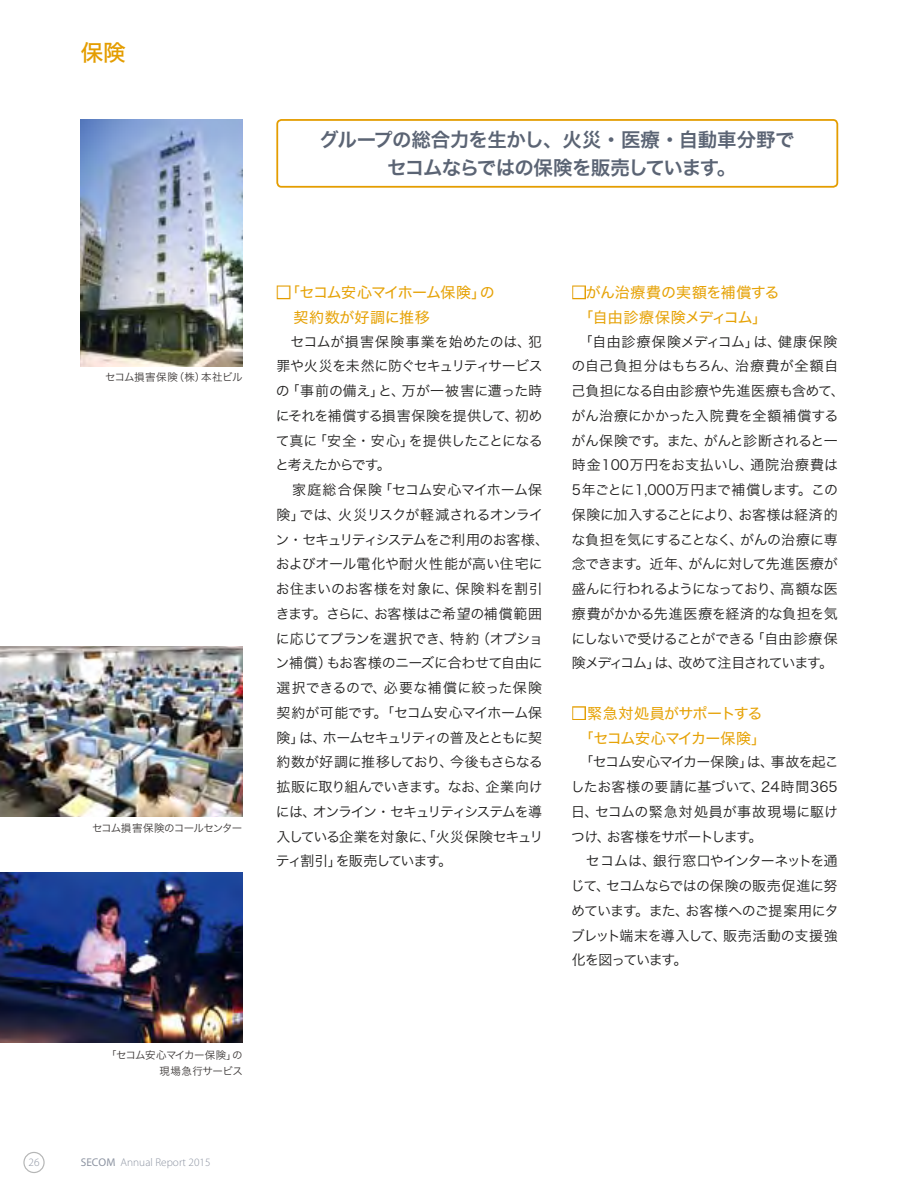
<style>
.page{position:relative;width:918px;height:1188px;background:#fff}
.page>*{position:absolute;margin:0;border:0;box-sizing:border-box;transform-origin:0 0}
.t1{font:22.5px "Hira Kaku Std W5";color:#e49d00}
.t2{font:19.5px/28.5px "Hira Kaku Pro W6";letter-spacing:-.035em;color:#5b6474;text-align:center}
.t3{font:15px/24.8px "Hira Kaku Std W4";letter-spacing:-.035em;color:#e6a206;text-align:center}
.t4{font:13.95px/24.8px "Hira Kaku Pro W3";letter-spacing:-.025em;color:#1f1e1d}
.t5{font:300 11.25px "Myriad Pro";letter-spacing:.005em;color:#8d94a2}
.t6{font:10.5px/15.8px "Hira Kaku Pro W3";letter-spacing:-.045em;color:#3e3a39;text-align:right}
.t7{font:10.5px "Hira Kaku Pro W3";letter-spacing:-.065em;color:#3e3a39}
.s1{font-weight:400}
.s2{color:#fff}
</style>
<div class="page">
<div style="left:23px;top:1152px;width:22px;height:21px;border:1px solid #b5b6b6;border-radius:50%"></div>
<div style="left:277px;top:286px;width:13px;height:13px;border:2px solid #e49d00"></div>
<div style="left:572px;top:286px;width:14px;height:13px;border:2px solid #e49d00"></div>
<div style="left:572px;top:706px;width:14px;height:14px;border:2px solid #e49d00"></div>
<img style="left:0;top:646px;width:242px;height:170px">
<img style="left:0;top:872px;width:242px;height:170px">
<img style="left:81px;top:119px;width:161px;height:247px">
<div style="left:276px;top:119px;width:562px;height:69px;border:2px solid #e49d00;border-radius:4px"></div>
<p class="t1" style="left:81px;top:35px;width:46px">保険</p>
<p class="t2" style="left:320px;top:124px;width:476px">グループの総合力を生かし、火災・医療・自動車分野でセコムならではの保険を販売しています。</p>
<p class="t6" style="left:105px;top:369px;width:139px">セコム損害保険（株）本社ビル</p>
<p class="t7" style="left:92px;top:819px;width:152px">セコム損害保険のコールセンター</p>
<p class="t6" style="left:106px;top:1047px;width:138px">「セコム安心マイカー保険」の現場急行サービス</p>
<p class="t5" style="left:29px;top:1156px;width:12px">26</p>
<p class="t5" style="left:81px;top:1156px;width:131px"><span class="s1">SECOM</span> Annual Report 2015</p>
<p class="t3" style="left:293px;top:280px;width:203px;text-align:left;text-indent:-17px"><span class="s2">■</span>「セコム安心マイホーム保険」の契約数が好調に推移</p>
<p class="t4" style="left:275px;top:328px;width:275px">　セコムが損害保険事業を始めたのは、犯罪や火災を未然に防ぐセキュリティサービスの「事前の備え」と、万が一被害に遭った時にそれを補償する損害保険を提供して、初めて真に「安全・安心」を提供したことになると考えたからです。<br>　家庭総合保険「セコム安心マイホーム保険」では、火災リスクが軽減されるオンライン・セキュリティシステムをご利用のお客様、およびオール電化や耐火性能が高い住宅にお住まいのお客様を対象に、保険料を割引きます。さらに、お客様はご希望の補償範囲に応じてプランを選択でき、特約（オプション補償）もお客様のニーズに合わせて自由に選択できるので、必要な補償に絞った保険契約が可能です。「セコム安心マイホーム保険」は、ホームセキュリティの普及とともに契約数が好調に推移しており、今後もさらなる拡販に取り組んでいきます。なお、企業向けには、オンライン・セキュリティシステムを導入している企業を対象に、「火災保険セキュリティ割引」を販売しています。</p>
<p class="t3" style="left:572px;top:280px;width:209px"><span class="s2">■</span>がん治療費の実額を補償する「自由診療保険メディコム」</p>
<p class="t4" style="left:571px;top:328px;width:275px">　「自由診療保険メディコム」は、健康保険の自己負担分はもちろん、治療費が全額自己負担になる自由診療や先進医療も含めて、がん治療にかかった入院費を全額補償するがん保険です。また、がんと診断されると一時金100万円をお支払いし、通院治療費は<br>5年ごとに1,000万円まで補償します。この保険に加入することにより、お客様は経済的な負担を気にすることなく、がんの治療に専念できます。近年、がんに対して先進医療が盛んに行われるようになっており、高額な医療費がかかる先進医療を経済的な負担を気にしないで受けることができる「自由診療保険メディコム」は、改めて注目されています。</p>
<p class="t3" style="left:572px;top:701px;width:196px"><span class="s2">■</span>緊急対処員がサポートする「セコム安心マイカー保険」</p>
<p class="t4" style="left:571px;top:749px;width:269px">　「セコム安心マイカー保険」は、事故を起こしたお客様の要請に基づいて、24時間365日、セコムの緊急対処員が事故現場に駆けつけ、お客様をサポートします。<br>　セコムは、銀行窓口やインターネットを通じて、セコムならではの保険の販売促進に努めています。また、お客様へのご提案用にタブレット端末を導入して、販売活動の支援強化を図っています。</p>
</div>
